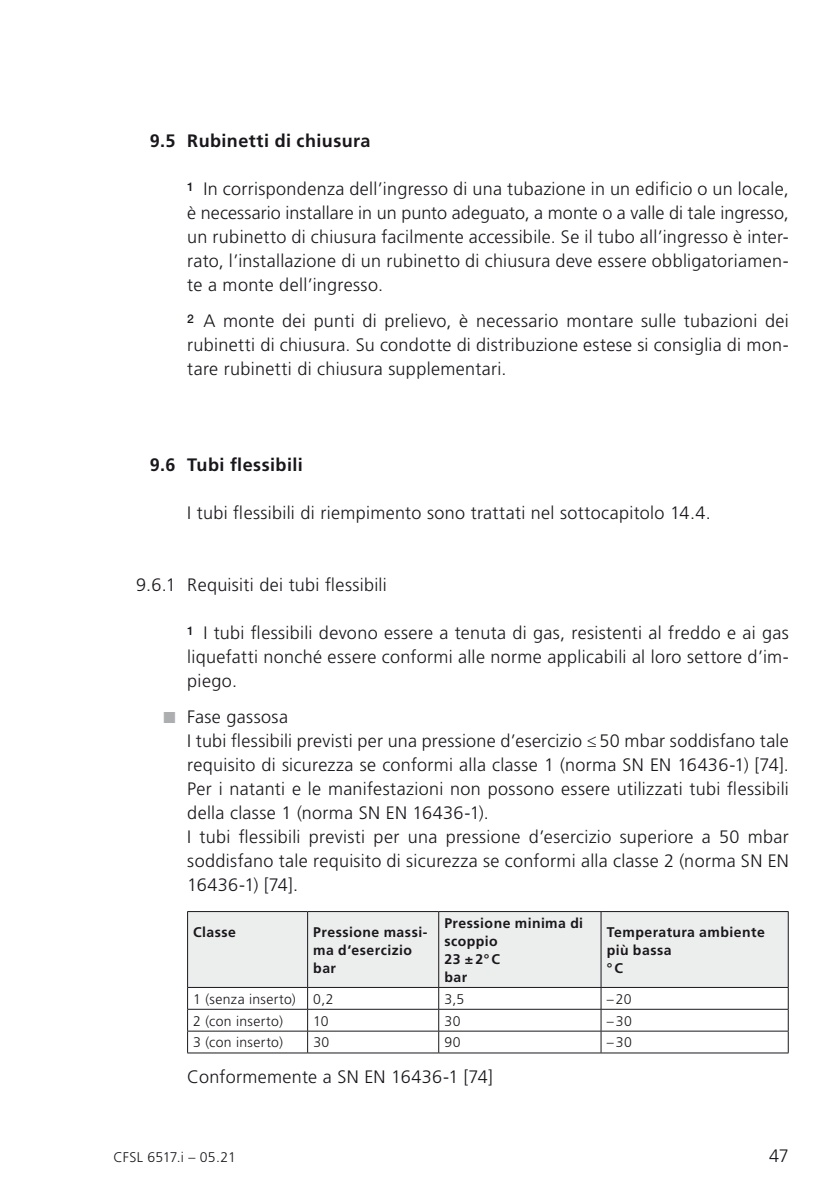
<style>
.page{position:relative;width:840px;height:1191px;background:#fff}
.page>*{position:absolute;margin:0;border:0;box-sizing:border-box;transform-origin:0 0}
.t1{font:300 18px/24px "Frutiger LT Std";letter-spacing:.015em;color:#1a171c;text-align:justify}
.t2{font:700 18px "Frutiger LT Std";letter-spacing:.025em;color:#1a171c}
.t3{font:700 14px/18px "Frutiger LT Std";letter-spacing:.035em;color:#1a171c}
.t4{font:300 14px "Frutiger LT Std";letter-spacing:.025em;color:#1a171c}
.s1{color:#adaeb0}
</style>
<div class="page">
<div style="left:188px;top:912px;width:599px;height:75px;background:#eceded"></div>
<hr style="left:187px;top:912px;width:1px;height:75px;background:#1a171c">
<hr style="left:307px;top:912px;width:1px;height:75px;background:#1a171c">
<hr style="left:438px;top:912px;width:1px;height:75px;background:#1a171c">
<hr style="left:600px;top:912px;width:1px;height:75px;background:#1a171c">
<hr style="left:787px;top:912px;width:1px;height:75px;background:#1a171c">
<svg style="left:187px;top:988px;width:601px;height:64px"></svg>
<hr style="left:187px;top:911px;width:120px;height:1px;background:#1a171c">
<hr style="left:307px;top:911px;width:131px;height:1px;background:#1a171c">
<hr style="left:438px;top:911px;width:162px;height:1px;background:#1a171c">
<hr style="left:600px;top:911px;width:188px;height:1px;background:#1a171c">
<hr style="left:187px;top:987px;width:120px;height:1px;background:#1a171c">
<hr style="left:307px;top:987px;width:131px;height:1px;background:#1a171c">
<hr style="left:438px;top:987px;width:162px;height:1px;background:#1a171c">
<hr style="left:600px;top:987px;width:188px;height:1px;background:#1a171c">
<hr style="left:187px;top:1009px;width:120px;height:1px;background:#1a171c">
<hr style="left:307px;top:1009px;width:131px;height:1px;background:#1a171c">
<hr style="left:438px;top:1009px;width:162px;height:1px;background:#1a171c">
<hr style="left:600px;top:1009px;width:188px;height:1px;background:#1a171c">
<hr style="left:187px;top:1030px;width:120px;height:1px;background:#1a171c">
<hr style="left:307px;top:1030px;width:131px;height:1px;background:#1a171c">
<hr style="left:438px;top:1030px;width:162px;height:1px;background:#1a171c">
<hr style="left:600px;top:1030px;width:188px;height:1px;background:#1a171c">
<hr style="left:187px;top:1052px;width:120px;height:1px;background:#1a171c">
<hr style="left:307px;top:1052px;width:131px;height:1px;background:#1a171c">
<hr style="left:438px;top:1052px;width:162px;height:1px;background:#1a171c">
<hr style="left:600px;top:1052px;width:188px;height:1px;background:#1a171c">
<p class="t2" style="left:150px;top:130px;width:222px">9.5 Rubinetti di chiusura</p>
<p class="t1" style="left:187px;top:177px;width:602px"><sup>1</sup> In corrispondenza dell’ingresso di una tubazione in un edificio o un locale, è necessario installare in un punto adeguato, a monte o a valle di tale ingresso, un rubinetto di chiusura facilmente accessibile. Se il tubo all’ingresso è inter&shy;rato, l’installazione di un rubinetto di chiusura deve essere obbligatoriamen&shy;te a monte dell’ingresso.</p>
<p class="t1" style="left:187px;top:309px;width:602px"><sup>2</sup> A monte dei punti di prelievo, è necessario montare sulle tubazioni dei rubinetti di chiusura. Su condotte di distribuzione estese si consiglia di mon&shy;tare rubinetti di chiusura supplementari.</p>
<p class="t2" style="left:150px;top:454px;width:154px">9.6 Tubi flessibili</p>
<p class="t1" style="left:187px;top:501px;width:524px">I tubi flessibili di riempimento sono trattati nel sottocapitolo 14.4.</p>
<p class="t1" style="left:136px;top:573px;width:252px">9.6.1 Requisiti dei tubi flessibili</p>
<p class="t1" style="left:187px;top:621px;width:602px"><sup>1</sup> I tubi flessibili devono essere a tenuta di gas, resistenti al freddo e ai gas liquefatti nonché essere conformi alle norme applicabili al loro settore d’im&shy;piego.</p>
<p class="t1" style="left:187px;top:705px;width:603px;text-align:left;text-indent:-24px"><span class="s1">■</span> Fase gassosa<br>I tubi flessibili previsti per una pressione d’esercizio ≤ 50 mbar soddisfano tale requisito di sicurezza se conformi alla classe 1 (norma SN EN 16436-1) [74].<br>Per i natanti e le manifestazioni non possono essere utilizzati tubi flessibili della classe 1 (norma SN EN 16436-1).<br>I tubi flessibili previsti per una pressione d’esercizio superiore a 50 mbar soddisfano tale requisito di sicurezza se conformi alla classe 2 (norma SN EN 16436-1) [74].</p>
<p class="t3" style="left:193px;top:923px;width:44px">Classe</p>
<p class="t3" style="left:313px;top:923px;width:116px">Pressione massi&shy;ma d‘esercizio bar</p>
<p class="t3" style="left:444px;top:914px;width:140px">Pressione minima di scoppio<br>23 ±2°C<br>bar</p>
<p class="t3" style="left:606px;top:923px;width:159px">Temperatura ambiente più bassa<br>°C</p>
<p class="t4" style="left:193px;top:991px;width:142px">1 (senza inserto) 0,2</p>
<p class="t4" style="left:444px;top:991px;width:21px">3,5</p>
<p class="t4" style="left:606px;top:991px;width:26px">–20</p>
<p class="t4" style="left:193px;top:1012px;width:91px">2 (con inserto)</p>
<p class="t4" style="left:313px;top:1012px;width:17px">10</p>
<p class="t4" style="left:444px;top:1012px;width:18px">30</p>
<p class="t4" style="left:606px;top:1012px;width:27px">–30</p>
<p class="t4" style="left:193px;top:1034px;width:91px">3 (con inserto)</p>
<p class="t4" style="left:313px;top:1034px;width:18px">30</p>
<p class="t4" style="left:444px;top:1034px;width:18px">90</p>
<p class="t4" style="left:606px;top:1034px;width:27px">–30</p>
<p class="t1" style="left:187px;top:1065px;width:307px">Conformemente a SN EN 16436-1 [74]</p>
<p class="t4" style="left:113px;top:1149px;width:124px">CFSL 6517.i – 05.21</p>
<p class="t1" style="left:768px;top:1144px;width:21px">47</p>
</div>
